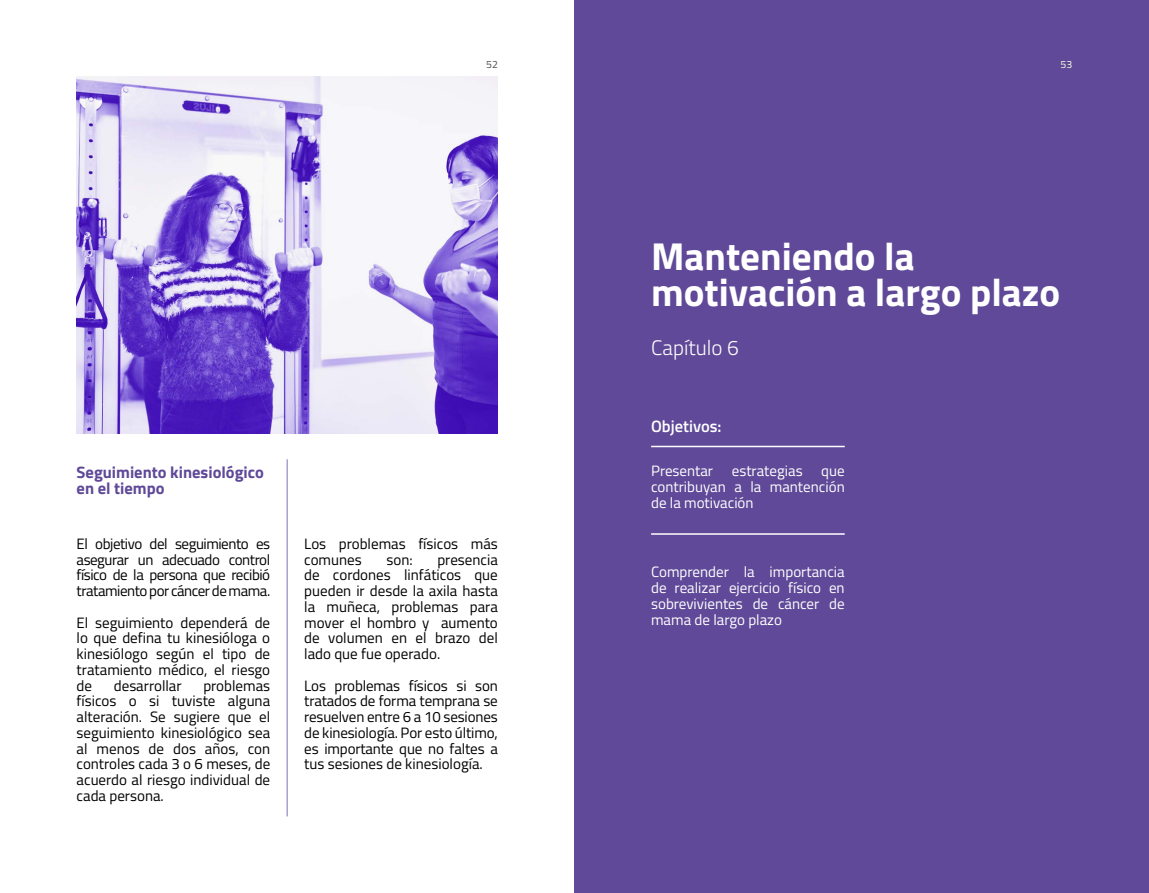
<style>
.page{position:relative;width:1149px;height:893px;background:#fff}
.page>*{position:absolute;margin:0;border:0;box-sizing:border-box;transform-origin:0 0}
.t1{font:700 39px/36px "Titillium Web";color:#fff}
.t2{font:300 21px "Titillium Web";color:#fff}
.t3{font:700 16.5px/15.8px "Titillium Web";color:#5f4998}
.t4{font:600 16.5px "Titillium Web";color:#fff}
.t5{font:15px/15.8px "Titillium Web";color:#000;text-align:justify}
.t6{font:15px/15.8px "Titillium Web";color:#fff;text-align:justify}
.t7{font:10.5px "Titillium Web";color:#4f4c4d}
.t8{font:10.5px "Titillium Web";color:#fff}
</style>
<div class="page">
<div style="left:574px;top:0;width:574px;height:893px;background:#5f4998"></div>
<hr style="left:286px;top:459px;width:2px;height:357px;background:#aba0ce">
<hr style="left:651px;top:533px;width:193px;height:2px;background:#fff">
<hr style="left:651px;top:446px;width:193px;height:1px;background:#fff">
<img style="left:77px;top:77px;width:420px;height:357px">
<p class="t7" style="left:486px;top:57px;width:13px">52</p>
<p class="t3" style="left:77px;top:463px;width:189px">Seguimiento kinesiológico en el tiempo</p>
<p class="t5" style="left:77px;top:535px;width:195px">El objetivo del seguimiento es asegurar un adecuado control físico de la persona que recibió tratamiento por cáncer de mama.</p>
<p class="t5" style="left:77px;top:614px;width:195px">El seguimiento dependerá de lo que defina tu kinesióloga o kinesiólogo según el tipo de tratamiento médico, el riesgo de</p>
<p class="t5" style="left:77px;top:677px;width:195px;text-indent:127px">problemas físicos o si tuviste alguna alteración. Se sugiere que el seguimiento kinesiológico sea al menos de dos años, con controles cada 3 o 6 meses, de acuerdo al riesgo individual de cada persona.</p>
<p class="t5" style="left:114px;top:677px;width:69px">desarrollar</p>
<p class="t5" style="left:304px;top:535px;width:195px">Los problemas físicos más comunes</p>
<p class="t5" style="left:304px;top:551px;width:195px;text-indent:133px">presencia de cordones linfáticos que pueden ir desde la axila hasta la muñeca, problemas para mover el hombro y aumento de volumen en el brazo del lado que fue operado.</p>
<p class="t5" style="left:304px;top:677px;width:195px">Los problemas físicos si son tratados de forma temprana se resuelven entre 6 a 10 sesiones de kinesiología. Por esto último, es importante que no faltes a tus sesiones de kinesiología.</p>
<p class="t5" style="left:386px;top:551px;width:28px">son:</p>
<p class="t8" style="left:1060px;top:57px;width:13px">53</p>
<h1 class="t1" style="left:651px;top:236px;width:410px">Manteniendo la motivación a largo plazo</h1>
<h2 class="t2" style="left:651px;top:333px;width:89px">Capítulo 6</h2>
<p class="t4" style="left:651px;top:414px;width:72px">Objetivos:</p>
<p class="t6" style="left:651px;top:462px;width:195px">Presentar estrategias que contribuyan a la mantención de la motivación</p>
<p class="t6" style="left:651px;top:563px;width:195px">Comprender la importancia de realizar ejercicio físico en sobrevivientes de cáncer de mama de largo plazo</p>
</div>
